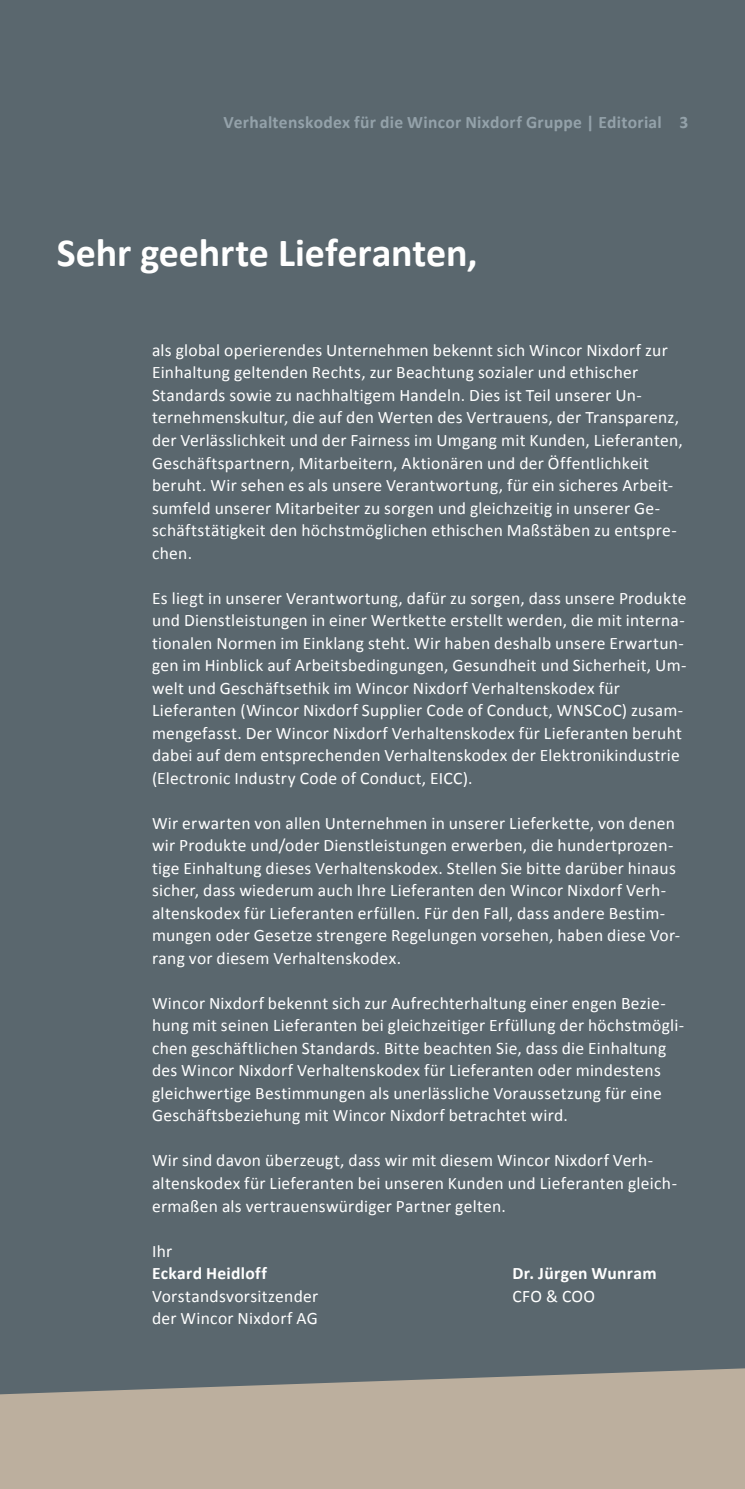
<style>
.page{position:relative;width:745px;height:1489px;background:#fff}
.page>*{position:absolute;margin:0;border:0;box-sizing:border-box;transform-origin:0 0}
.t1{font:700 40px "Calibri";letter-spacing:-.005em;color:#fff}
.t2{font:17.5px/22.5px "Calibri";letter-spacing:.015em;color:#fff}
.t3{font:700 17.5px "Calibri";letter-spacing:.02em;color:#94a2aa}
.t4{font:700 17.5px "Calibri";letter-spacing:.02em;color:#fff}
</style>
<div class="page">
<div style="left:0;top:0;width:744px;height:1488px;background:#5a676e"></div>
<svg style="left:0;top:1368px;width:744px;height:120px;background:#b1a698"></svg>
<p class="t3" style="left:223px;top:111px;width:466px">Verhaltenskodex für die Wincor Nixdorf Gruppe | Editorial 3</p>
<h1 class="t1" style="left:57px;top:227px;width:422px">Sehr geehrte Lieferanten,</h1>
<p class="t2" style="left:152px;top:339px;width:532px">als global operierendes Unternehmen bekennt sich Wincor Nixdorf zur Einhaltung geltenden Rechts, zur Beachtung sozialer und ethischer Standards sowie zu nachhaltigem Handeln. Dies ist Teil unserer Un&shy;ternehmenskultur, die auf den Werten des Vertrauens, der Transparenz, der Verlässlichkeit und der Fairness im Umgang mit Kunden, Lieferanten, Geschäftspartnern, Mitarbeitern, Aktionären und der Öffentlichkeit beruht. Wir sehen es als unsere Verantwortung, für ein sicheres Arbeit&shy;sumfeld unserer Mitarbeiter zu sorgen und gleichzeitig in unserer Ge&shy;schäftstätigkeit den höchstmöglichen ethischen Maßstäben zu entspre&shy;chen.</p>
<p class="t2" style="left:152px;top:586px;width:535px">Es liegt in unserer Verantwortung, dafür zu sorgen, dass unsere Produkte und Dienstleistungen in einer Wertkette erstellt werden, die mit interna&shy;tionalen Normen im Einklang steht. Wir haben deshalb unsere Erwartun&shy;gen im Hinblick auf Arbeitsbedingungen, Gesundheit und Sicherheit, Um&shy;welt und Geschäftsethik im Wincor Nixdorf Verhaltenskodex für Lieferanten (Wincor Nixdorf Supplier Code of Conduct, WNSCoC) zusam&shy;mengefasst. Der Wincor Nixdorf Verhaltenskodex für Lieferanten beruht dabei auf dem entsprechenden Verhaltenskodex der Elektronikindustrie (Electronic Industry Code of Conduct, EICC).</p>
<p class="t2" style="left:152px;top:811px;width:529px">Wir erwarten von allen Unternehmen in unserer Lieferkette, von denen wir Produkte und/oder Dienstleistungen erwerben, die hundertprozen&shy;tige Einhaltung dieses Verhaltenskodex. Stellen Sie bitte darüber hinaus sicher, dass wiederum auch Ihre Lieferanten den Wincor Nixdorf Verh&shy;altenskodex für Lieferanten erfüllen. Für den Fall, dass andere Bestim&shy;mungen oder Gesetze strengere Regelungen vorsehen, haben diese Vor&shy;rang vor diesem Verhaltenskodex.</p>
<p class="t2" style="left:152px;top:991px;width:533px">Wincor Nixdorf bekennt sich zur Aufrechterhaltung einer engen Bezie&shy;hung mit seinen Lieferanten bei gleichzeitiger Erfüllung der höchstmögli&shy;chen geschäftlichen Standards. Bitte beachten Sie, dass die Einhaltung des Wincor Nixdorf Verhaltenskodex für Lieferanten oder mindestens gleichwertige Bestimmungen als unerlässliche Voraussetzung für eine Geschäftsbeziehung mit Wincor Nixdorf betrachtet wird.</p>
<p class="t2" style="left:152px;top:1149px;width:526px">Wir sind davon überzeugt, dass wir mit diesem Wincor Nixdorf Verh&shy;altenskodex für Lieferanten bei unseren Kunden und Lieferanten gleich&shy;ermaßen als vertrauenswürdiger Partner gelten.</p>
<p class="t2" style="left:152px;top:1239px;width:22px">Ihr</p>
<p class="t4" style="left:152px;top:1261px;width:116px">Eckard Heidloff</p>
<p class="t4" style="left:512px;top:1261px;width:146px">Dr. Jürgen Wunram</p>
<p class="t2" style="left:152px;top:1284px;width:168px">Vorstandsvorsitzender</p>
<p class="t2" style="left:512px;top:1284px;width:84px">CFO &amp; COO</p>
<p class="t2" style="left:152px;top:1306px;width:167px">der Wincor Nixdorf AG</p>
</div>
